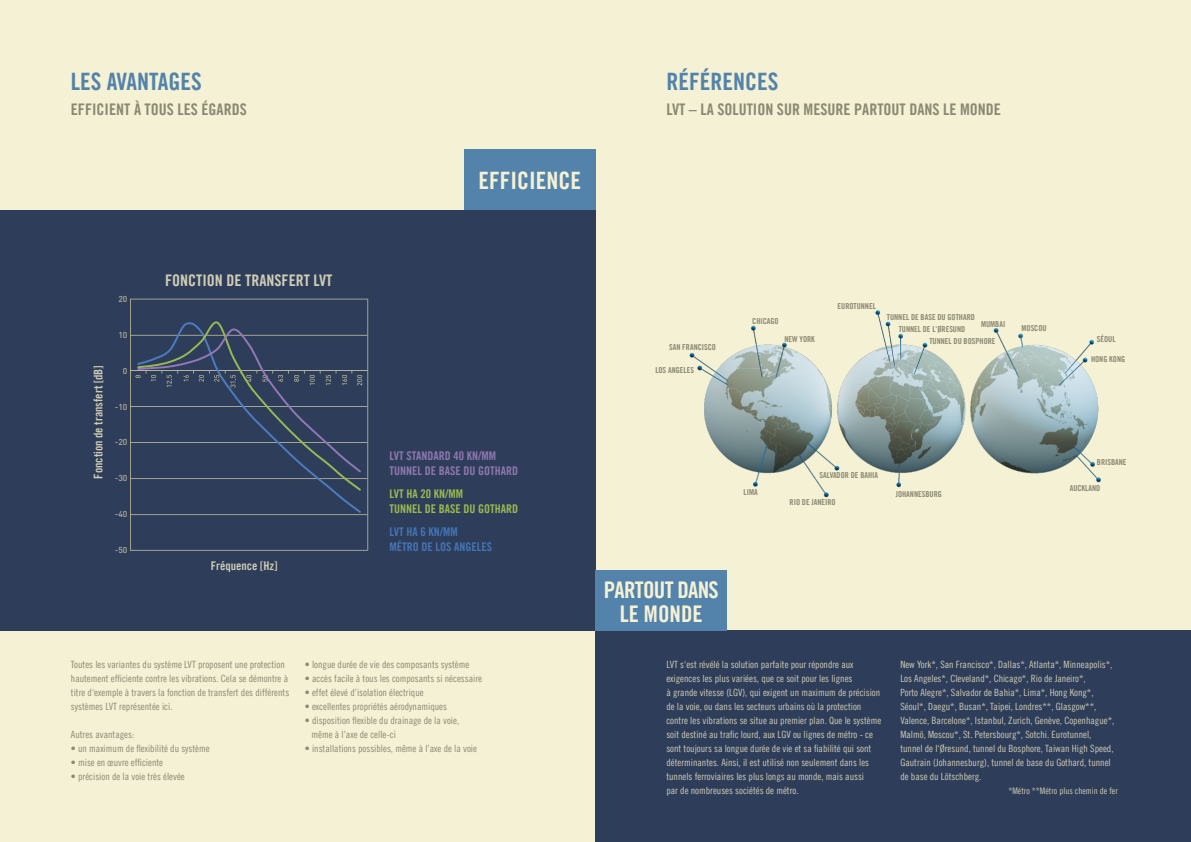
<style>
.page{position:relative;width:1191px;height:842px;background:#f5f1d5}
.page>*{position:absolute;margin:0;border:0;box-sizing:border-box;transform-origin:0 0}
.t1{font:24px "Trade Gothic Bold Cond Twenty";color:#5383aa}
.t2{font:24px "Trade Gothic Bold Cond Twenty";color:#f5f1d5}
.t3{font:23px/24px "Trade Gothic Bold Cond Twenty";letter-spacing:-.03em;color:#f5f1d5;text-align:center}
.t4{font:16px "Trade Gothic Bold Cond Twenty";color:#8a8972}
.t5{font:16px "Trade Gothic Bold Cond Twenty";color:#cfccb6}
.t6{font:12px/14.4px "Trade Gothic Bold Cond Twenty";color:#8f77af}
.t7{font:12px "Trade Gothic Bold Cond Twenty";color:#cfccb6}
.t8{font:12px/14.4px "Trade Gothic Bold Cond Twenty";color:#99b951}
.t9{font:12px/14.4px "Trade Gothic Bold Cond Twenty";color:#4574b6}
.t10{font:10px/14px "Trade Gothic LT Cond Eighteen";color:#cfccb6}
.t11{font:10px/14px "Trade Gothic LT Cond Eighteen";color:#8a8972}
.t12{font:9px "Trade Gothic LT Cond Eighteen";color:#cfccb6}
.t13{font:500 8.5px "DIN Pro";color:#b3b199}
.t14{font:8.2px "Trade Gothic Bold Cond Twenty";color:#8a8972}
</style>
<div class="page">
<div style="left:0;top:210px;width:595px;height:421px;background:#2e3d59"></div>
<div style="left:464px;top:149px;width:131px;height:61px;background:#5383aa"></div>
<div style="left:595px;top:631px;width:596px;height:211px;background:#2e3d59"></div>
<div style="left:595px;top:570px;width:132px;height:61px;background:#5383aa"></div>
<hr style="left:130px;top:299px;width:237px;height:1px;background:#b3b199">
<hr style="left:130px;top:335px;width:237px;height:1px;background:#b3b199">
<hr style="left:130px;top:406px;width:237px;height:1px;background:#b3b199">
<hr style="left:130px;top:442px;width:237px;height:1px;background:#b3b199">
<hr style="left:130px;top:478px;width:237px;height:1px;background:#b3b199">
<hr style="left:130px;top:514px;width:237px;height:1px;background:#b3b199">
<hr style="left:130px;top:550px;width:237px;height:1px;background:#b3b199">
<hr style="left:130px;top:299px;width:1px;height:251px;background:#b3b199">
<hr style="left:130px;top:370px;width:238px;height:1px;background:#b3b199">
<hr style="left:367px;top:299px;width:1px;height:252px;background:#b3b199">
<svg style="left:130px;top:320px;width:232px;height:171px"></svg>
<img style="left:689px;top:310px;width:412px;height:188px">
<h1 class="t1" style="left:71px;top:67px;width:132px">LES AVANTAGES</h1>
<h3 class="t4" style="left:71px;top:100px;width:177px">EFFICIENT À TOUS LES ÉGARDS</h3>
<h1 class="t2" style="left:478px;top:166px;width:104px">EFFICIENCE</h1>
<h1 class="t1" style="left:666px;top:67px;width:113px">RÉFÉRENCES</h1>
<h3 class="t4" style="left:666px;top:100px;width:336px">LVT – LA SOLUTION SUR MESURE PARTOUT DANS LE MONDE</h3>
<p class="t7" style="left:91px;top:479px;width:115px;rotate:-90deg">Fonction de transfert [dB]</p>
<p class="t13" style="left:118px;top:292px;width:11px">20</p>
<p class="t13" style="left:118px;top:328px;width:11px">10</p>
<p class="t13" style="left:123px;top:364px;width:6px">0</p>
<p class="t13" style="left:115px;top:400px;width:14px">-10</p>
<p class="t13" style="left:115px;top:435px;width:14px">-20</p>
<p class="t13" style="left:115px;top:471px;width:14px">-30</p>
<p class="t13" style="left:115px;top:507px;width:14px">-40</p>
<p class="t13" style="left:115px;top:543px;width:14px">-50</p>
<h3 class="t5" style="left:165px;top:270px;width:169px">FONCTION DE TRANSFERT LVT</h3>
<p class="t7" style="left:211px;top:559px;width:68px">Fréquence [Hz]</p>
<p class="t6" style="left:389px;top:449px;width:130px">LVT STANDARD 40 KN/MM<br>TUNNEL DE BASE DU GOTHARD</p>
<p class="t8" style="left:389px;top:487px;width:130px">LVT HA 20 KN/MM<br>TUNNEL DE BASE DU GOTHARD</p>
<p class="t9" style="left:389px;top:525px;width:104px">LVT HA 6 KN/MM<br>MÉTRO DE LOS ANGELES</p>
<p class="t11" style="left:71px;top:657px;width:220px">Toutes les variantes du système LVT proposent une protection hautement efficiente contre les vibrations. Cela se démontre à titre d‘exemple à travers la fonction de transfert des différents systèmes LVT représentée ici.</p>
<p class="t11" style="left:71px;top:727px;width:65px">Autres avantages:</p>
<p class="t11" style="left:71px;top:741px;width:140px">• un maximum de flexibilité du système</p>
<p class="t11" style="left:71px;top:755px;width:94px">• mise en œuvre efficiente</p>
<p class="t11" style="left:71px;top:769px;width:115px">• précision de la voie très élevée</p>
<p class="t11" style="left:305px;top:657px;width:166px">• longue durée de vie des composants système</p>
<p class="t11" style="left:305px;top:671px;width:179px">• accès facile à tous les composants si nécessaire</p>
<p class="t11" style="left:305px;top:685px;width:120px">• effet élevé d’isolation électrique</p>
<p class="t11" style="left:305px;top:699px;width:144px">• excellentes propriétés aérodynamiques</p>
<p class="t11" style="left:311px;top:713px;width:149px;text-indent:-7px">• disposition flexible du drainage de la voie, même à l’axe de celle-ci</p>
<p class="t11" style="left:305px;top:741px;width:174px">• installations possibles, même à l’axe de la voie</p>
<p class="t14" style="left:669px;top:342px;width:48px">SAN FRANCISCO</p>
<p class="t14" style="left:655px;top:365px;width:40px">LOS ANGELES</p>
<p class="t14" style="left:752px;top:316px;width:28px">CHICAGO</p>
<p class="t14" style="left:784px;top:334px;width:32px">NEW YORK</p>
<p class="t14" style="left:837px;top:301px;width:40px">EUROTUNNEL</p>
<p class="t14" style="left:887px;top:312px;width:90px">TUNNEL DE BASE DU GOTHARD</p>
<p class="t14" style="left:981px;top:319px;width:26px">MUMBAI</p>
<p class="t14" style="left:898px;top:324px;width:68px">TUNNEL DE L‘ØRESUND</p>
<p class="t14" style="left:929px;top:336px;width:68px">TUNNEL DU BOSPHORE</p>
<p class="t14" style="left:1021px;top:323px;width:27px">MOSCOU</p>
<p class="t14" style="left:1097px;top:334px;width:20px">SÉOUL</p>
<p class="t14" style="left:1091px;top:354px;width:36px">HONG KONG</p>
<p class="t14" style="left:743px;top:487px;width:16px">LIMA</p>
<p class="t14" style="left:819px;top:470px;width:60px">SALVADOR DE BAHIA</p>
<p class="t14" style="left:789px;top:497px;width:48px">RIO DE JANEIRO</p>
<p class="t14" style="left:895px;top:489px;width:48px">JOHANNESBURG</p>
<p class="t14" style="left:1097px;top:457px;width:31px">BRISBANE</p>
<p class="t14" style="left:1069px;top:483px;width:32px">AUCKLAND</p>
<h2 class="t3" style="left:603px;top:577px;width:117px">PARTOUT DANS<br>LE MONDE</h2>
<p class="t10" style="left:666px;top:657px;width:216px">LVT s‘est révélé la solution parfaite pour répondre aux exigences les plus variées, que ce soit pour les lignes<br>à grande vitesse (LGV), qui exigent un maximum de précision de la voie, ou dans les secteurs urbains où la protection contre les vibrations se situe au premier plan. Que le système soit destiné au trafic lourd, aux LGV ou lignes de métro - ce sont toujours sa longue durée de vie et sa fiabilité qui sont déterminantes. Ainsi, il est utilisé non seulement dans les tunnels ferroviaires les plus longs au monde, mais aussi<br>par de nombreuses sociétés de métro.</p>
<p class="t10" style="left:900px;top:657px;width:215px">New York*, San Francisco*, Dallas*, Atlanta*, Minneapolis*, Los Angeles*, Cleveland*, Chicago*, Rio de Janeiro*,<br>Porto Alegre*, Salvador de Bahia*, Lima*, Hong Kong*, Séoul*, Daegu*, Busan*, Taipei, Londres**, Glasgow**, Valence, Barcelone*, Istanbul, Zurich, Genève, Copenhague*, Malmö, Moscou*, St. Petersbourg*, Sotchi. Eurotunnel, tunnel de l‘Øresund, tunnel du Bosphore, Taiwan High Speed, Gautrain (Johannesburg), tunnel de base du Gothard, tunnel de base du Lötschberg.</p>
<p class="t12" style="left:1008px;top:785px;width:111px">*Métro **Métro plus chemin de fer</p>
</div>
